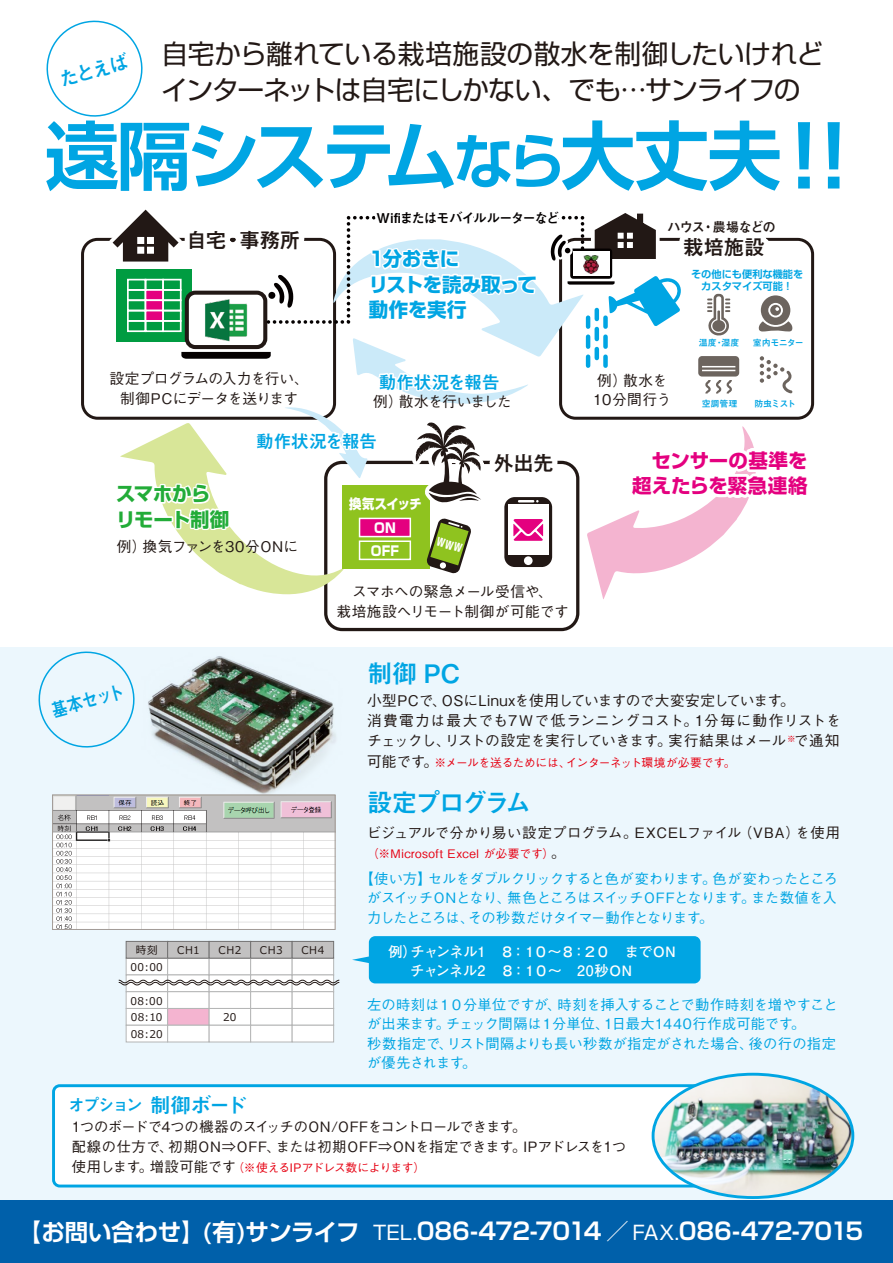
<style>
.page{position:relative;width:893px;height:1263px;background:#fff}
.page>*{position:absolute;margin:0;border:0;box-sizing:border-box;transform-origin:0 0}
.t1{font:700 74.55px "Shin Go Pro De";letter-spacing:-.075em;color:#00a5e3}
.t2{font:26.7px/36px "Shin Go Pro";letter-spacing:-.02em;color:#221815}
.t3{font:700 25.5px "Mi Go MB1 Std De";letter-spacing:-.075em;color:#00a5e3}
.t4{font:700 23.4px "Shin Go Pro De";letter-spacing:-.02em;color:#fff}
.t5{font:700 21px "Mi Go MB1 Std De";letter-spacing:-.04em;color:#221815}
.t6{font:700 19.5px/25.5px "Shin Go Pro";letter-spacing:-.02em;color:#00a5e3}
.t7{font:700 19.5px "Shin Go Pro";letter-spacing:.005em;color:#e4007f}
.t8{font:700 19.5px "Shin Go Pro";letter-spacing:-.03em;color:#22ac38}
.t9{font:700 19.5px "Mi Go MB1 Std De";color:#00a5e3;scale:.85 1}
.t10{font:700 19.5px "Mi Go MB1 Std De";color:#00a5e3}
.t11{font:700 18px "Mi Go MB1 Std De";letter-spacing:-.03em;color:#00a5e3}
.t12{font:700 16.5px "Mi Go MB1 Std De";letter-spacing:-.115em;color:#00a5e3}
.t13{font:500 14.7px/20.4px "Gothic BBB Pro";letter-spacing:-.005em;color:#221815}
.t14{font:500 14.7px/19.5px "Gothic BBB Pro";letter-spacing:-.04em;color:#221815;text-align:center}
.t15{font:500 14.7px "Gothic BBB Pro";letter-spacing:.015em;color:#221815}
.t16{font:500 14.7px/19.5px "Gothic BBB Pro";letter-spacing:.025em;color:#221815}
.t17{font:500 14.7px "Gothic BBB Pro";letter-spacing:-.05em;color:#221815}
.t18{font:500 14.25px/19.5px "Gothic BBB Pro";letter-spacing:-.01em;color:#00a5e3;text-align:justify}
.t19{font:500 14.25px/19.5px "Gothic BBB Pro";letter-spacing:-.01em;color:#221815}
.t20{font:700 14.25px/19.5px "Futo Go B101 Pro";letter-spacing:-.035em;color:#fff}
.t21{font:500 14.25px "Gothic BBB Pro";letter-spacing:.02em;color:#221815}
.t22{font:700 13.5px "Mi Go MB1 Std De";letter-spacing:-.085em;color:#040000}
.t23{font:700 13.5px "Mi Go MB1 Std De";letter-spacing:-.085em;color:#221815}
.t24{font:800 13.5px/24.5px "Shin Go Pro";letter-spacing:-.01em;color:#fff;text-align:center;scale:.91 1}
.t25{font:800 13.5px "Shin Go Pro";letter-spacing:.015em;color:#fff;scale:.91 1}
.t26{font:500 11.7px "Gothic BBB Pro";letter-spacing:-.015em;color:#e60012}
.t27{font:500 11.7px "Gothic BBB Pro";letter-spacing:.03em;color:#e60012}
.t28{font:10.65px/16.8px "Meiryo";letter-spacing:.02em;color:#221815}
.t29{font:700 10.2px/12px "Shin Go Pro De";color:#00a5e3;text-align:center}
.t30{font:700 9px "Mi Go MB1 Std De";letter-spacing:-.03em;color:#00a5e3}
.s1{font-size:59.55px}
.s2{font-size:84.15px}
.s3{font-size:14.7px;color:#221815}
.s4{font-size:14.25px;color:#221815}
.s5{font-size:21px}
.s6{font-family:"Koz Go Pr 6 N";font-weight:400}
.s7{font-family:"Shin Go Pro";font-weight:400;font-size:19.35px}
.s8{font-family:"Shin Go Pro";font-weight:400}
</style>
<div class="page">
<div style="left:0;top:647px;width:893px;height:566px;background:#ecf7fd"></div>
<div style="left:54px;top:1086px;width:749px;height:100px;background:#fff;border-radius:6px"></div>
<div style="left:52px;top:1084px;width:752px;height:103px;border:3px solid #00a5e3;border-radius:6px"></div>
<svg style="left:38px;top:651px;width:97px;height:97px"></svg>
<div style="left:0;top:1200px;width:893px;height:63px;background:#0060aa"></div>
<img style="left:54px;top:796px;width:279px;height:132px">
<div style="left:52px;top:794px;width:283px;height:136px;border:1px solid #a29b96"></div>
<div style="left:126px;top:958px;width:42px;height:17px;background:#fff;border:1px solid #b5b6b6"></div>
<div style="left:126px;top:941px;width:42px;height:17px;background:#c2c1c1;border:1px solid #727171"></div>
<div style="left:126px;top:975px;width:42px;height:17px;background:#fff;border:1px solid #b5b6b6"></div>
<div style="left:126px;top:991px;width:42px;height:18px;background:#fff;border:1px solid #b5b6b6"></div>
<div style="left:126px;top:1008px;width:42px;height:17px;background:#fff;border:1px solid #b5b6b6"></div>
<div style="left:126px;top:1025px;width:42px;height:17px;background:#fff;border:1px solid #b5b6b6"></div>
<div style="left:167px;top:958px;width:42px;height:17px;background:#fff;border:1px solid #b5b6b6"></div>
<div style="left:167px;top:941px;width:42px;height:17px;background:#c2c1c1;border:1px solid #727171"></div>
<div style="left:167px;top:975px;width:42px;height:17px;background:#fff;border:1px solid #b5b6b6"></div>
<div style="left:167px;top:991px;width:42px;height:18px;background:#fff;border:1px solid #b5b6b6"></div>
<div style="left:167px;top:1008px;width:42px;height:17px;background:#f4b4d0;border:1px solid #b5b6b6"></div>
<div style="left:167px;top:1025px;width:42px;height:17px;background:#fff;border:1px solid #b5b6b6"></div>
<div style="left:209px;top:958px;width:42px;height:17px;background:#fff;border:1px solid #b5b6b6"></div>
<div style="left:209px;top:941px;width:42px;height:17px;background:#c2c1c1;border:1px solid #727171"></div>
<div style="left:209px;top:975px;width:42px;height:17px;background:#fff;border:1px solid #b5b6b6"></div>
<div style="left:209px;top:991px;width:42px;height:18px;background:#fff;border:1px solid #b5b6b6"></div>
<div style="left:209px;top:1008px;width:42px;height:17px;background:#fff;border:1px solid #b5b6b6"></div>
<div style="left:209px;top:1025px;width:42px;height:17px;background:#fff;border:1px solid #b5b6b6"></div>
<div style="left:250px;top:958px;width:42px;height:17px;background:#fff;border:1px solid #b5b6b6"></div>
<div style="left:250px;top:941px;width:42px;height:17px;background:#c2c1c1;border:1px solid #727171"></div>
<div style="left:250px;top:975px;width:42px;height:17px;background:#fff;border:1px solid #b5b6b6"></div>
<div style="left:250px;top:991px;width:42px;height:18px;background:#fff;border:1px solid #b5b6b6"></div>
<div style="left:250px;top:1008px;width:42px;height:17px;background:#fff;border:1px solid #b5b6b6"></div>
<div style="left:250px;top:1025px;width:42px;height:17px;background:#fff;border:1px solid #b5b6b6"></div>
<div style="left:292px;top:958px;width:42px;height:17px;background:#fff;border:1px solid #b5b6b6"></div>
<div style="left:292px;top:941px;width:42px;height:17px;background:#c2c1c1;border:1px solid #727171"></div>
<div style="left:292px;top:975px;width:42px;height:17px;background:#fff;border:1px solid #b5b6b6"></div>
<div style="left:292px;top:991px;width:42px;height:18px;background:#fff;border:1px solid #b5b6b6"></div>
<div style="left:292px;top:1008px;width:42px;height:17px;background:#fff;border:1px solid #b5b6b6"></div>
<div style="left:292px;top:1025px;width:42px;height:17px;background:#fff;border:1px solid #b5b6b6"></div>
<svg style="left:118px;top:980px;width:222px;height:5px"></svg>
<div style="left:369px;top:936px;width:332px;height:47px;background:#00a5e3;border-radius:6px"></div>
<svg style="left:352px;top:956px;width:17px;height:7px"></svg>
<svg style="left:374px;top:627px;width:160px;height:5px"></svg>
<img style="left:142px;top:656px;width:194px;height:140px">
<img style="left:653px;top:1074px;width:200px;height:123px">
<div style="left:652px;top:1073px;width:202px;height:126px;border:3px solid #00a5e3;border-radius:50%"></div>
<svg style="left:46px;top:20px;width:769px;height:579px"></svg>
<h3 class="t10" style="left:56px;top:65px;width:73px;rotate:-15deg">たとえば</h3>
<h2 class="t2" style="left:162px;top:33px;width:664px">自宅から離れている栽培施設の散水を制御したいけれどインターネットは自宅にしかない、でも…サンライフの</h2>
<h1 class="t1" style="left:45px;top:94px;width:833px">遠隔システム<span class="s1">なら</span>大丈夫<span class="s2">！！</span></h1>
<p class="t22" style="left:377px;top:207px;width:184px">Wifiまたはモバイルルーターなど</p>
<p class="t23" style="left:667px;top:217px;width:110px">ハウス・農場などの</p>
<h3 class="t5" style="left:186px;top:224px;width:116px">自宅・事務所</h3>
<h3 class="t5" style="left:683px;top:232px;width:84px">栽培施設</h3>
<h3 class="t6" style="left:369px;top:244px;width:170px">1分おきに<br>リストを読み取って動作を実行</h3>
<p class="t29" style="left:691px;top:267px;width:114px">その他にも便利な機能をカスタマイズ可能！</p>
<p class="t30" style="left:699px;top:336px;width:42px">温度・湿度</p>
<p class="t30" style="left:753px;top:336px;width:52px">室内モニター</p>
<p class="t14" style="left:109px;top:367px;width:201px">設定プログラムの入力を行い、制御PCにデータを送ります</p>
<p class="t11" style="left:379px;top:368px;width:123px">動作状況を報告</p>
<p class="t17" style="left:373px;top:390px;width:140px">例）散水を行いました</p>
<p class="t16" style="left:593px;top:369px;width:79px">例）散水を<br>10分間行う</p>
<p class="t30" style="left:702px;top:397px;width:37px">空調管理</p>
<p class="t30" style="left:754px;top:397px;width:43px">防虫ミスト</p>
<p class="t11" style="left:256px;top:427px;width:123px">動作状況を報告</p>
<h3 class="t5" style="left:493px;top:447px;width:63px">外出先</h3>
<h3 class="t7" style="left:651px;top:445px;width:158px">センサーの基準を</h3>
<h3 class="t8" style="left:116px;top:478px;width:96px">スマホから</h3>
<h3 class="t7" style="left:632px;top:470px;width:177px">超えたらを緊急連絡</h3>
<h3 class="t8" style="left:116px;top:504px;width:115px">リモート制御</h3>
<p class="t24" style="left:349px;top:490px;width:81px">換気スイッチ<br>ON</p>
<p class="t25" style="left:371px;top:540px;width:32px">OFF</p>
<p class="t15" style="left:117px;top:534px;width:183px">例）換気ファンを30分ONに</p>
<h3 class="t9" style="left:48px;top:696px;width:91px;rotate:-15deg">基本セット</h3>
<p class="t28" style="left:136px;top:942px;width:24px">時刻</p>
<p class="t28" style="left:177px;top:942px;width:24px">CH1</p>
<p class="t28" style="left:131px;top:959px;width:34px">00：00</p>
<p class="t28" style="left:131px;top:993px;width:34px">08：00<br>08：10</p>
<p class="t28" style="left:131px;top:1026px;width:33px">08：20</p>
<p class="t13" style="left:336px;top:580px;width:234px;line-height:19.5px;text-align:center">スマホへの緊急メール受信や、<br>栽培施設へリモート制御が可能です</p>
<h3 class="t3" style="left:367px;top:654px;width:95px">制御 PC</h3>
<p class="t13" style="left:367px;top:688px;width:475px">小型PCで、OSにLinuxを使用していますので大変安定しています。<br>消費電力は最大でも7Wで低ランニングコスト。1分毎に動作リストをチェックし、リストの設定を実行していきます。実行結果はメール<sup>※</sup>で通知</p>
<p class="t26" style="left:367px;top:753px;width:370px"><span class="s3">可能です。</span>※メールを送るためには、インターネット環境が必要です。</p>
<h3 class="t3" style="left:367px;top:783px;width:166px">設定プログラム</h3>
<p class="t21" style="left:367px;top:821px;width:475px">ビジュアルで分かり易い設定プログラム。EXCELファイル（VBA）を使用</p>
<p class="t27" style="left:367px;top:844px;width:200px">（※Microsoft Excel が必要です）<span class="s4">。</span></p>
<p class="t18" style="left:367px;top:867px;width:472px;text-indent:-7px">【使い方】セルをダブルクリックすると色が変わります。色が変わったところがスイッチONとなり、無色ところはスイッチOFFとなります。また数値を入力したところは、その秒数だけタイマー動作となります。</p>
<p class="t28" style="left:218px;top:942px;width:24px">CH2</p>
<p class="t28" style="left:260px;top:942px;width:24px">CH3</p>
<p class="t28" style="left:301px;top:942px;width:25px">CH4</p>
<p class="t20" style="left:410px;top:940px;width:297px;text-indent:-22px">例）チャンネル1　８：１０～８：２０　までON　　チャンネル2　８：１０～　20秒ON</p>
<p class="t28" style="left:223px;top:1009px;width:15px">20</p>
<p class="t18" style="left:367px;top:993px;width:472px;text-align:left">左の時刻は１０分単位ですが、時刻を挿入することで動作時刻を増やすことが出来ます。チェック間隔は１分単位、1日最大1440行作成可能です。<br>秒数指定で、リスト間隔よりも長い秒数が指定がされた場合、後の行の指定が優先されます。</p>
<p class="t12" style="left:68px;top:1093px;width:181px">オプション <span class="s5">制御ボード</span></p>
<p class="t19" style="left:72px;top:1115px;width:556px">1つのボードで4つの機器のスイッチのON/OFFをコントロールできます。<br>配線の仕方で、初期ON<span class="s6">⇒</span>OFF、または初期OFF<span class="s6">⇒</span>ONを指定できます。IPアドレスを1つ</p>
<p class="t26" style="left:72px;top:1158px;width:355px"><span class="s4">使用します。増設可能です</span>（※使えるIPアドレス数によります）</p>
<h3 class="t4" style="left:18px;top:1212px;width:847px">【お問い合わせ】(有)サンライフ <span class="s7">TEL.</span>086-472-7014 <span class="s8">／</span> <span class="s7">FAX.</span>086-472-7015</h3>
</div>
